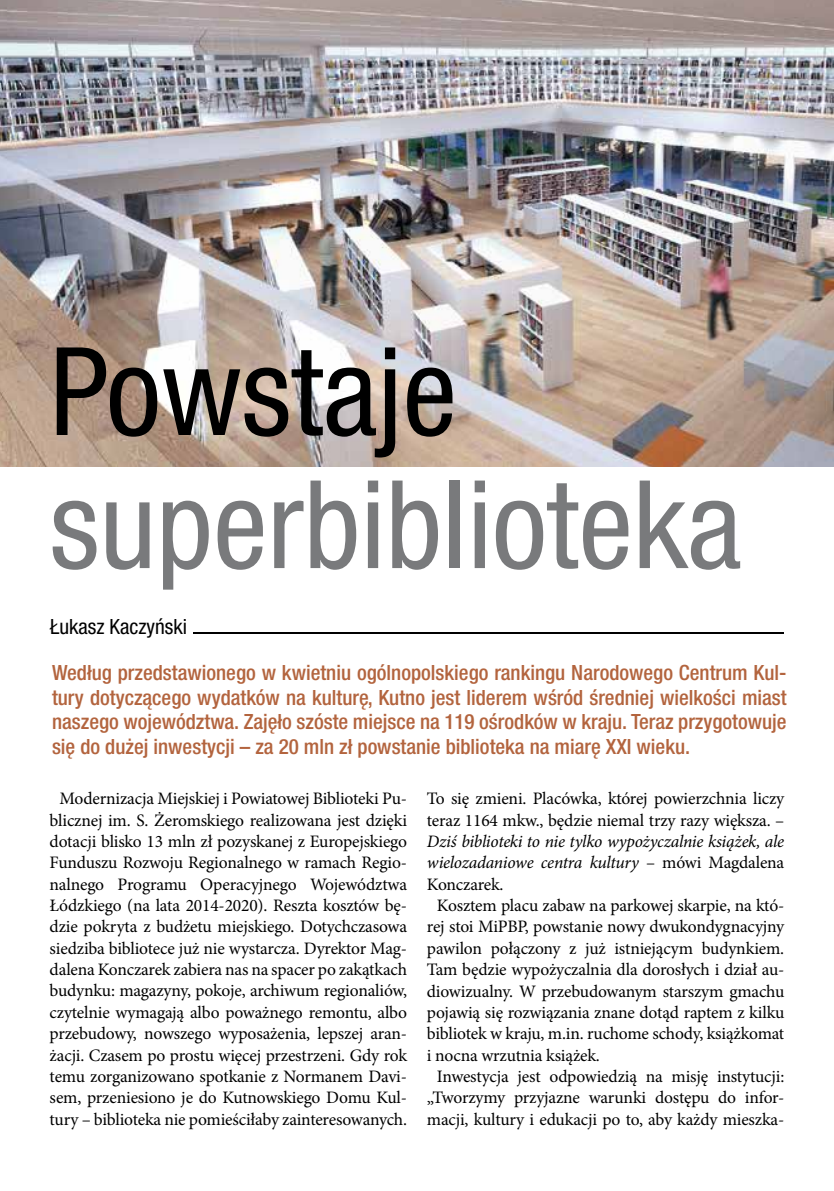
<style>
.page{position:relative;width:834px;height:1191px;background:#fff}
.page>*{position:absolute;margin:0;border:0;box-sizing:border-box;transform-origin:0 0}
.t1{font:condensed 122.5px "Helvetica Neue LT Pro";color:#797a7c}
.t2{font:condensed 122.5px "Helvetica Neue LT Pro";color:#000}
.t3{font:500 condensed 21px/24.5px "Helvetica Neue LT Pro";color:#b3643e;text-align:justify}
.t4{font:condensed 21px "Helvetica Neue LT Pro";color:#000}
.t5{font:17.5px/21.3px "Minion Pro";letter-spacing:-.01em;color:#000;text-align:center}
.t6{font:italic 17.5px "Minion Pro";letter-spacing:-.015em;color:#000}
.s1{font-style:normal}
</style>
<div class="page">
<img style="left:0;top:0;width:833px;height:466px">
<hr style="left:193px;top:632px;width:591px;height:2px;background:#000">
<h1 class="t2" style="left:50px;top:321px;width:409px">Powstaje</h1>
<h1 class="t1" style="left:50px;top:454px;width:693px">superbiblioteka</h1>
<p class="t4" style="left:50px;top:614px;width:138px">Łukasz Kaczyński</p>
<p class="t3" style="left:52px;top:660px;width:736px">Według przedstawionego w kwietniu ogólnopolskiego rankingu Narodowego Centrum Kul&shy;tury dotyczącego wydatków na kulturę, Kutno jest liderem wśród średniej wielkości miast naszego województwa. Zajęło szóste miejsce na 119 ośrodków w kraju. Teraz przygotowuje się do dużej inwestycji – za 20 mln zł powstanie biblioteka na miarę XXI wieku.</p>
<p class="t5" style="left:50px;top:788px;width:359px">Modernizacja Miejskiej i Powiatowej Biblioteki Pu&shy;blicznej im. S. Żeromskiego realizowana jest dzięki dotacji blisko 13 mln zł pozyskanej z Europejskiego Funduszu Rozwoju Regionalnego w ramach Regio&shy;nalnego Programu Operacyjnego Województwa Łódzkiego (na lata 2014-2020). Reszta kosztów bę&shy;dzie pokryta z budżetu miejskiego. Dotychczasowa siedziba bibliotece już nie wystarcza. Dyrektor Mag&shy;dalena Konczarek zabiera nas na spacer po zakątkach budynku: magazyny, pokoje, archiwum regionaliów, czytelnie wymagają albo poważnego remontu, albo przebudowy, nowszego wyposażenia, lepszej aran&shy;żacji. Czasem po prostu więcej przestrzeni. Gdy rok temu zorganizowano spotkanie z Normanem Davi&shy;sem, przeniesiono je do Kutnowskiego Domu Kul&shy;tury – biblioteka nie pomieściłaby zainteresowanych.</p>
<p class="t5" style="left:427px;top:788px;width:359px;text-align:left">To się zmieni. Placówka, której powierzchnia liczy teraz 1164 mkw., będzie niemal trzy razy większa. –</p>
<p class="t6" style="left:427px;top:829px;width:359px">Dziś biblioteki to nie tylko wypożyczalnie książek, ale</p>
<p class="t6" style="left:427px;top:851px;width:359px">wielozadaniowe centra kultury <span class="s1">– mówi Magdalena</span></p>
<p class="t5" style="left:427px;top:873px;width:78px">Konczarek.</p>
<p class="t5" style="left:437px;top:895px;width:349px">Kosztem placu zabaw na parkowej skarpie, na któ-</p>
<p class="t5" style="left:427px;top:916px;width:359px">rej stoi MiPBP, powstanie nowy dwukondygnacyjny</p>
<p class="t5" style="left:427px;top:937px;width:359px">pawilon połączony z już istniejącym budynkiem.</p>
<p class="t5" style="left:427px;top:959px;width:359px">Tam będzie wypożyczalnia dla dorosłych i dział au-</p>
<p class="t5" style="left:427px;top:980px;width:359px">diowizualny. W przebudowanym starszym gmachu</p>
<p class="t5" style="left:427px;top:1001px;width:359px">pojawią się rozwiązania znane dotąd raptem z kilku</p>
<p class="t5" style="left:427px;top:1023px;width:359px">bibliotek w kraju, m.in. ruchome schody, książkomat</p>
<p class="t5" style="left:427px;top:1044px;width:174px">i nocna wrzutnia książek.</p>
<p class="t5" style="left:437px;top:1065px;width:349px">Inwestycja jest odpowiedzią na misję instytucji:</p>
<p class="t5" style="left:427px;top:1087px;width:359px">„Tworzymy przyjazne warunki dostępu do infor-</p>
<p class="t5" style="left:427px;top:1108px;width:359px">macji, kultury i edukacji po to, aby każdy mieszka-</p>
</div>
